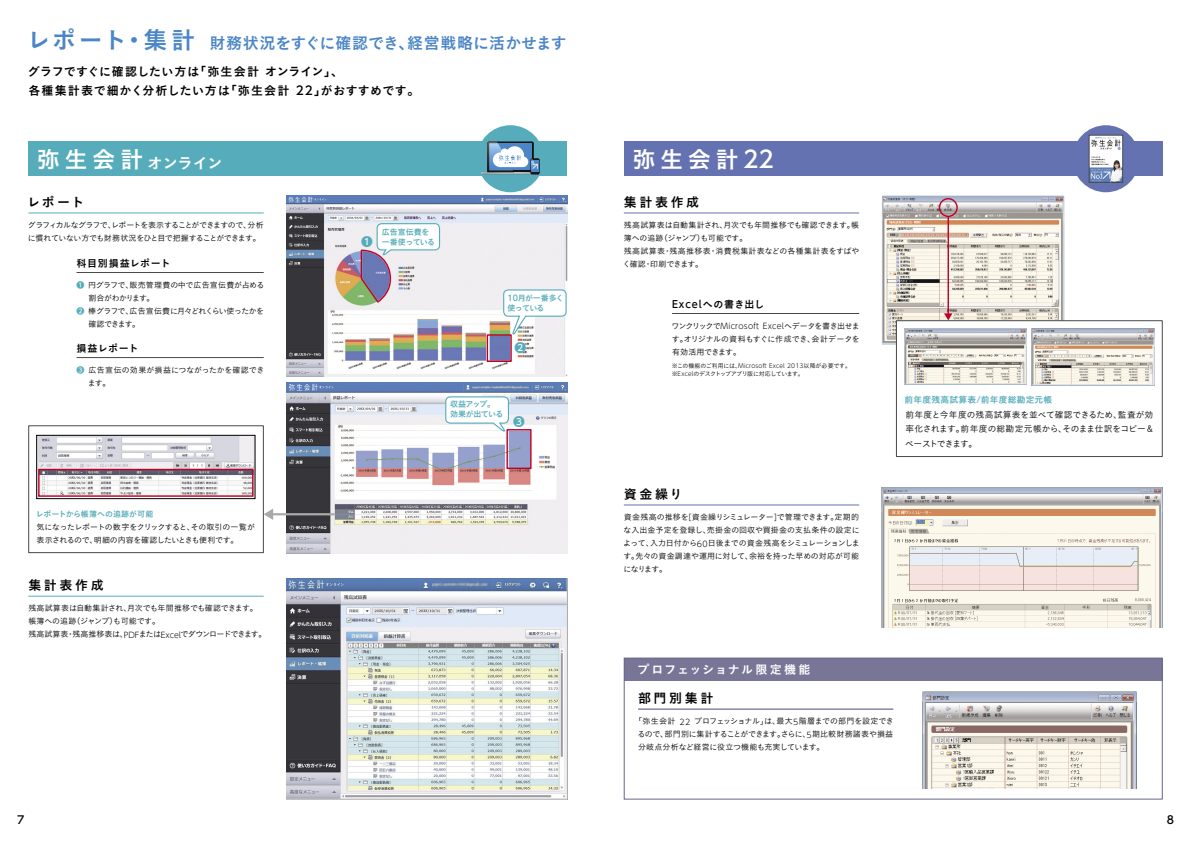
<style>
.page{position:relative;width:1191px;height:842px;background:#fff}
.page>*{position:absolute;margin:0;border:0;box-sizing:border-box;transform-origin:0 0}
.t1{font:23.1px "Koburina Go Std W6";color:#fff}
.t2{font:16px "Koburina Go Std W6";color:#4b86c7}
.t3{font:15.4px "Koburina Go Std W6";letter-spacing:-.025em;color:#fff}
.t4{font:13px "Koburina Go Std W6";letter-spacing:.2em;color:#000}
.t5{font:12px/19px "Koburina Go Std W6";letter-spacing:.035em;color:#000}
.t6{font:12px "Koburina Go Std W6";letter-spacing:.1em;color:#fff}
.t7{font:500 11.7px "UD Shin Go Pro";color:#57acbb}
.t8{font:500 11px "UD Shin Go Pro";color:#000}
.t9{font:10px "Koburina Go Std W6";letter-spacing:.045em;color:#000}
.t10{font:8.7px/14.2px "Koburina Go Std W3";letter-spacing:-.03em;color:#000;text-align:justify}
.t11{font:8.7px "Koburina Go Std W6";letter-spacing:.025em;color:#57acbb}
.t12{font:8px/13px "Koburina Go Std W3";letter-spacing:-.045em;color:#000}
.t13{font:8px/13px "Koburina Go Std W3";letter-spacing:-.005em;color:#000}
.t14{font:8px/13px "Koburina Go Std W3";letter-spacing:-.075em;color:#000}
.t15{font:8px/13px "Koburina Go Std W3";letter-spacing:.005em;color:#000}
.t16{font:8px "Koburina Go Std W3";letter-spacing:-.01em;color:#000}
.t17{font:8px "Koburina Go Std W6";letter-spacing:-.005em;color:#57acbb}
.t18{font:8px/10px "Koburina Go Std W6";color:#57acbb}
.t19{font:8px/10px "Koburina Go Std W6";letter-spacing:-.075em;color:#57acbb}
.t20{font:8px/10px "Koburina Go Std W6";letter-spacing:-.06em;color:#57acbb}
.t21{font:8px "Koburina Go Std W3";letter-spacing:-.08em;color:#000}
.t22{font:6px/8px "Koburina Go Std W3";letter-spacing:-.055em;color:#000}
.s1{font-size:24px}
.s2{font-family:"UD Shin Go Pro";font-weight:500}
.s3{font-size:23.1px}
.s4{font-family:"UD Shin Go Pro";font-weight:500;color:#57acbb}
.s5{font-family:"Koburina Go Std W6";font-weight:400;color:#fff}
.s6{font-family:"UD Shin Go Pro";font-weight:300}
</style>
<div class="page">
<img style="left:882px;top:196px;width:182px;height:148px">
<div style="left:896px;top:320px;width:266px;height:137px;background:#fff;border:1px solid #484848"></div>
<div style="left:624px;top:142px;width:538px;height:34px;background:#6472b1"></div>
<div style="left:28px;top:142px;width:539px;height:34px;background:#57acbb"></div>
<div style="left:624px;top:658px;width:538px;height:22px;background:#787597"></div>
<img style="left:286px;top:196px;width:281px;height:181px">
<div style="left:486px;top:334px;width:26px;height:28px;border:1px solid #be0027"></div>
<svg style="left:502px;top:289px;width:65px;height:46px"></svg>
<svg style="left:359px;top:223px;width:82px;height:81px"></svg>
<hr style="left:624px;top:213px;width:235px;height:1px;background:#6472b1">
<hr style="left:624px;top:505px;width:235px;height:1px;background:#6472b1">
<hr style="left:638px;top:709px;width:255px;height:1px;background:#484b77">
<hr style="left:28px;top:596px;width:236px;height:1px;background:#57acbb">
<img style="left:286px;top:383px;width:281px;height:170px">
<div style="left:28px;top:425px;width:236px;height:128px;border:1px solid #484848"></div>
<img style="left:39px;top:437px;width:214px;height:58px">
<div style="left:37px;top:435px;width:218px;height:64px;border:1px solid #000"></div>
<div style="left:38px;top:469px;width:215px;height:28px;border:1px solid #be0027"></div>
<div style="left:506px;top:429px;width:25px;height:40px;border:1px solid #be0027"></div>
<svg style="left:444px;top:396px;width:65px;height:37px"></svg>
<img style="left:286px;top:579px;width:281px;height:220px">
<div style="left:624px;top:658px;width:538px;height:141px;border:1px solid #67668c"></div>
<hr style="left:28px;top:213px;width:236px;height:1px;background:#57acbb">
<hr style="left:77px;top:272px;width:187px;height:1px;background:#484848">
<hr style="left:672px;top:313px;width:187px;height:1px;background:#484848">
<hr style="left:77px;top:357px;width:187px;height:1px;background:#484848">
<img style="left:882px;top:488px;width:280px;height:140px">
<div style="left:477px;top:125px;width:67px;height:67px;background:#57acbb;border-radius:50%"></div>
<svg style="left:481px;top:141px;width:58px;height:34px;background:#81a4bc"></svg>
<div style="left:1072px;top:125px;width:67px;height:67px;background:#6472b1;border-radius:50%"></div>
<img style="left:922px;top:692px;width:214px;height:96px">
<img style="left:904px;top:329px;width:122px;height:56px">
<img style="left:1032px;top:329px;width:122px;height:56px">
<div style="left:938px;top:198px;width:19px;height:19px;border:1px solid #be0027;border-radius:50%"></div>
<hr style="left:947px;top:216px;width:2px;height:99px;background:#be0027">
<svg style="left:944px;top:313px;width:8px;height:7px"></svg>
<hr style="left:272px;top:513px;width:62px;height:2px;background:#aaa">
<svg style="left:264px;top:509px;width:9px;height:11px"></svg>
<img style="left:1091px;top:137px;width:29px;height:43px">
<div style="left:1089px;top:135px;width:33px;height:47px;border:1px solid #484848"></div>
<h2 class="t2" style="left:26px;top:31px;width:542px"><span class="s1">レポート・集計</span> 財務状況をすぐに確認でき、経営戦略に活かせます</h2>
<h3 class="t5" style="left:28px;top:62px;width:393px">グラフですぐに確認したい方は「弥生会計オンライン」、<br>各種集計表で細かく分析したい方は「弥生会計 <span class="s2">22</span>」がおすすめです。</h3>
<h3 class="t3" style="left:37px;top:151px;width:187px"><span class="s3">弥生会計</span>オンライン</h3>
<h1 class="t1" style="left:632px;top:141px;width:143px">弥生会計<span class="s2">22</span></h1>
<h3 class="t4" style="left:27px;top:192px;width:58px">レポート</h3>
<p class="t14" style="left:28px;top:219px;width:237px">グラフィカルなグラフで、レポートを表示することができますので、分析に慣れていない方でも財務状況をひと目で把握することができます。</p>
<p class="t9" style="left:77px;top:255px;width:95px">科目別損益レポート</p>
<p class="t16" style="left:77px;top:279px;width:189px"><span class="s4">❶</span> 円グラフで、販売管理費の中で広告宣伝費が占める</p>
<p class="t21" style="left:88px;top:292px;width:68px">割合がわかります。</p>
<p class="t14" style="left:77px;top:304px;width:189px"><span class="s4">❷</span> 棒グラフで、広告宣伝費に月々どれくらい使ったかを</p>
<p class="t12" style="left:88px;top:317px;width:53px">確認できます。</p>
<h3 class="t4" style="left:624px;top:192px;width:77px">集計表作成</h3>
<p class="t13" style="left:623px;top:219px;width:238px">残高試算表は自動集計され、月次でも年間推移でも確認できます。帳簿への追跡（ジャンプ）も可能です。<br>残高試算表・残高推移表・消費税集計表などの各種集計表をすばやく確認・印刷できます。</p>
<p class="t18" style="left:382px;top:227px;width:55px">広告宣伝費を一番使っている</p>
<h3 class="t7" style="left:361px;top:232px;width:13px">❶<span class="s5">●</span></h3>
<p class="t19" style="left:507px;top:293px;width:58px"><span class="s2">10</span>月が一番多く使っている</p>
<p class="t9" style="left:672px;top:296px;width:94px"><span class="s2">Excel</span>への書き出し</p>
<p class="t12" style="left:671px;top:319px;width:190px">ワンクリックで<span class="s6">Microsoft Excel</span>へデータを書き出せます。オリジナルの資料もすぐに作成でき、会計データを</p>
<h3 class="t7" style="left:514px;top:338px;width:13px">❷<span class="s5">●</span></h3>
<p class="t9" style="left:77px;top:340px;width:63px">損益レポート</p>
<p class="t12" style="left:672px;top:345px;width:70px">有効活用できます。</p>
<p class="t15" style="left:88px;top:363px;width:178px;text-indent:-11px"><span class="s4">❸</span> 広告宣伝の効果が損益につながったかを確認できます。</p>
<p class="t22" style="left:672px;top:362px;width:181px">※この機能のご利用には、<span class="s6">Microsoft Excel 2013</span>以降が必要です。※<span class="s6">Excel</span>のデスクトップアプリ版に対応しています。</p>
<p class="t20" style="left:450px;top:399px;width:55px">収益アップ。効果が出ている</p>
<h3 class="t7" style="left:513px;top:412px;width:13px">❸<span class="s5">●</span></h3>
<p class="t11" style="left:904px;top:393px;width:149px">前年度残高試算表<span class="s2">/</span>前年度総勘定元帳</p>
<p class="t10" style="left:905px;top:408px;width:250px">前年度と今年度の残高試算表を並べて確認できるため、監査が効率化されます。前年度の総勘定元帳から、そのまま仕訳をコピー＆ペーストできます。</p>
<p class="t17" style="left:36px;top:508px;width:119px">レポートから帳簿への追跡が可能</p>
<p class="t12" style="left:36px;top:520px;width:220px">気になったレポートの数字をクリックすると、その取引の一覧が表示されるので、明細の内容を確認したいときも便利です。</p>
<h3 class="t4" style="left:28px;top:575px;width:77px">集計表作成</h3>
<p class="t12" style="left:28px;top:602px;width:240px">残高試算表は自動集計され、月次でも年間推移でも確認できます。帳簿への追跡（ジャンプ）も可能です。<br>残高試算表・残高推移表は、<span class="s6">PDF</span>または<span class="s6">Excel</span>でダウンロードできます。</p>
<h3 class="t4" style="left:624px;top:484px;width:60px">資金繰り</h3>
<p class="t12" style="left:623px;top:511px;width:238px;text-align:justify">資金残高の推移を<span class="s6">[</span>資金繰りシミュレーター<span class="s6">]</span>で管理できます。定期的な入出金予定を登録し、売掛金の回収や買掛金の支払条件の設定によって、入力日付から<span class="s6">60</span>日後までの資金残高をシミュレーションします。先々の資金調達や運用に対して、余裕を持った早めの対応が可能になります。</p>
<h3 class="t6" style="left:637px;top:660px;width:174px">プロフェッショナル限定機能</h3>
<h3 class="t4" style="left:638px;top:688px;width:77px">部門別集計</h3>
<p class="t12" style="left:637px;top:715px;width:258px;text-align:justify;text-indent:-3px">「弥生会計 <span class="s6">22</span> プロフェッショナル」は、最大<span class="s6">5</span>階層までの部門を設定できるので、部門別に集計することができます。さらに、<span class="s6">5</span>期比較財務諸表や損益分岐点分析など経営に役立つ機能も充実しています。</p>
<h3 class="t8" style="left:17px;top:811px;width:9px">7</h3>
<h3 class="t8" style="left:1166px;top:811px;width:9px">8</h3>
</div>
